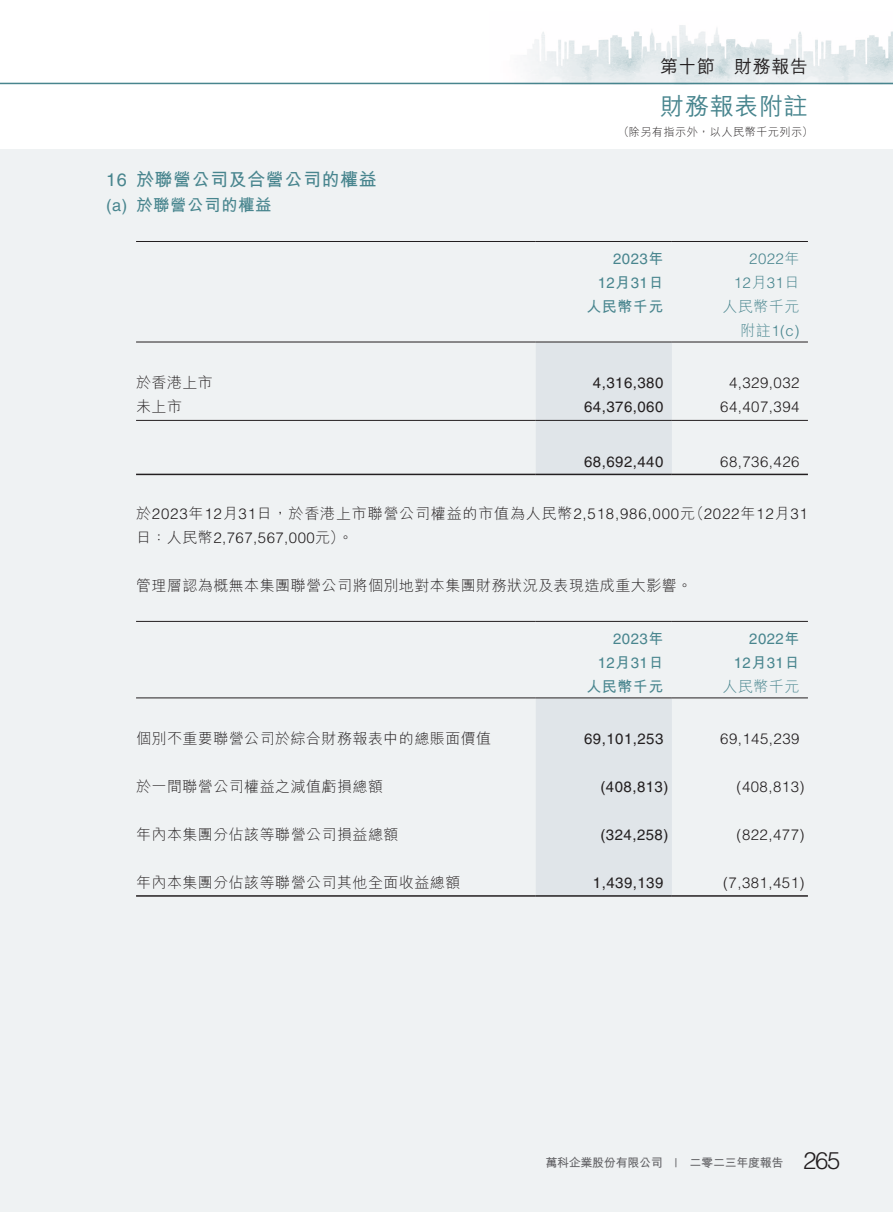
<style>
.page{position:relative;width:893px;height:1212px;background:#fff}
.page>*{position:absolute;margin:0;border:0;box-sizing:border-box;transform-origin:0 0}
.t1{font:500 24px "M Hei HK";letter-spacing:.03em;color:#48858e}
.t2{font:300 24px "Helvetica LT Std";color:#231f20}
.t3{font:700 18px "M Hei HK";letter-spacing:.03em;color:#48858e}
.t4{font:500 18px "M Hei HK";letter-spacing:.03em;color:#231f20}
.t5{font:700 16.5px "M Hei HK";letter-spacing:.03em;color:#48858e}
.t6{font:300 15px "M Hei HK";letter-spacing:.03em;color:#231f20}
.t7{font:300 15px/24px "Helvetica LT Std";letter-spacing:.055em;color:#231f20}
.t8{font:300 15px "Helvetica LT Std";letter-spacing:.03em;color:#231f20}
.t9{font:15px "Helvetica LT Std";letter-spacing:.03em;color:#231f20}
.t10{font:15px/24px "Helvetica LT Std";letter-spacing:.03em;color:#48858e;text-align:right}
.t11{font:300 15px/24px "Helvetica LT Std";letter-spacing:.03em;color:#48858e;text-align:right}
.t12{font:700 15px "M Hei HK";letter-spacing:.03em;color:#48858e}
.t13{font:300 15px "M Hei HK";letter-spacing:.03em;color:#48858e}
.t14{font:700 12px "M Hei HK";letter-spacing:-.025em;color:#636366}
.t15{font:300 11.25px "M Hei HK";letter-spacing:.03em;color:#231f20}
.s1{font-family:"Helvetica LT Std";font-weight:400}
.s2{font-family:"M Hei HK";font-weight:700}
.s3{font-family:"M Hei HK"}
</style>
<div class="page">
<div style="left:0;top:149px;width:893px;height:1063px;background:#eff2f3"></div>
<img style="left:489px;top:25px;width:404px;height:58px">
<hr style="left:0;top:83px;width:893px;height:1px;background:#48858e">
<div style="left:536px;top:343px;width:136px;height:131px;background:#e0e5e9"></div>
<hr style="left:136px;top:241px;width:400px;height:1px;background:#231f20">
<hr style="left:536px;top:241px;width:136px;height:1px;background:#231f20">
<hr style="left:672px;top:241px;width:136px;height:1px;background:#231f20">
<hr style="left:136px;top:342px;width:400px;height:1px;background:#231f20">
<hr style="left:536px;top:342px;width:136px;height:1px;background:#231f20">
<hr style="left:672px;top:342px;width:136px;height:1px;background:#231f20">
<hr style="left:136px;top:420px;width:400px;height:1px;background:#231f20">
<hr style="left:536px;top:420px;width:136px;height:1px;background:#231f20">
<hr style="left:672px;top:420px;width:136px;height:1px;background:#231f20">
<hr style="left:136px;top:474px;width:400px;height:1px;background:#231f20">
<hr style="left:536px;top:474px;width:136px;height:1px;background:#231f20">
<hr style="left:672px;top:474px;width:136px;height:1px;background:#231f20">
<div style="left:536px;top:698px;width:136px;height:197px;background:#e0e5e9"></div>
<hr style="left:136px;top:621px;width:400px;height:1px;background:#231f20">
<hr style="left:536px;top:621px;width:136px;height:1px;background:#231f20">
<hr style="left:672px;top:621px;width:136px;height:1px;background:#231f20">
<hr style="left:136px;top:697px;width:400px;height:1px;background:#231f20">
<hr style="left:536px;top:697px;width:136px;height:1px;background:#231f20">
<hr style="left:672px;top:697px;width:136px;height:1px;background:#231f20">
<hr style="left:136px;top:895px;width:400px;height:2px;background:#231f20">
<hr style="left:536px;top:895px;width:136px;height:2px;background:#231f20">
<hr style="left:672px;top:895px;width:136px;height:2px;background:#231f20">
<p class="t3" style="left:106px;top:166px;width:272px"><span class="s1">16</span> 於聯營公司及合營公司的權益</p>
<p class="t5" style="left:106px;top:193px;width:167px"><span class="s1">(a)</span> 於聯營公司的權益</p>
<p class="t4" style="left:660px;top:53px;width:149px">第十節　財務報告</p>
<h1 class="t1" style="left:660px;top:88px;width:149px">財務報表附註</h1>
<p class="t15" style="left:618px;top:124px;width:196px">（除另有指示外，以人民幣千元列示）</p>
<p class="t10" style="left:598px;top:247px;width:67px">2023<span class="s2">年<br></span>12<span class="s2">月</span>31<span class="s2">日</span></p>
<p class="t11" style="left:734px;top:246px;width:67px">2022<span class="s3">年<br></span>12<span class="s3">月</span>31<span class="s3">日</span></p>
<p class="t12" style="left:586px;top:296px;width:78px">人民幣千元</p>
<p class="t13" style="left:723px;top:296px;width:78px">人民幣千元</p>
<p class="t11" style="left:740px;top:318px;width:60px"><span class="s3">附註</span>1(c)</p>
<p class="t6" style="left:136px;top:372px;width:78px">於香港上市</p>
<p class="t9" style="left:593px;top:374px;width:72px">4,316,380</p>
<p class="t8" style="left:729px;top:374px;width:72px">4,329,032</p>
<p class="t6" style="left:136px;top:396px;width:47px">未上市</p>
<p class="t9" style="left:584px;top:398px;width:81px">64,376,060</p>
<p class="t8" style="left:720px;top:398px;width:81px">64,407,394</p>
<p class="t9" style="left:584px;top:453px;width:81px">68,692,440</p>
<p class="t8" style="left:720px;top:452px;width:81px">68,736,426</p>
<p class="t7" style="left:136px;top:502px;width:673px"><span class="s3">於</span>2023<span class="s3">年</span>12<span class="s3">月</span>31<span class="s3">日，於香港上市聯營公司權益的市值為人民幣</span>2,518,986,000<span class="s3">元（</span>2022<span class="s3">年</span>12<span class="s3">月</span>31<span class="s3">日：人民幣</span>2,767,567,000<span class="s3">元）。</span></p>
<p class="t6" style="left:136px;top:575px;width:558px">管理層認為概無本集團聯營公司將個別地對本集團財務狀況及表現造成重大影響。</p>
<p class="t10" style="left:598px;top:626px;width:67px">2023<span class="s2">年<br></span>12<span class="s2">月</span>31<span class="s2">日</span></p>
<p class="t10" style="left:734px;top:626px;width:67px">2022<span class="s2">年<br></span>12<span class="s2">月</span>31<span class="s2">日</span></p>
<p class="t12" style="left:586px;top:675px;width:78px">人民幣千元</p>
<p class="t13" style="left:723px;top:676px;width:78px">人民幣千元</p>
<p class="t6" style="left:136px;top:728px;width:357px">個別不重要聯營公司於綜合財務報表中的總賬面價值</p>
<p class="t9" style="left:584px;top:730px;width:81px">69,101,253</p>
<p class="t8" style="left:720px;top:730px;width:81px">69,145,239</p>
<p class="t6" style="left:136px;top:776px;width:248px">於一間聯營公司權益之減值虧損總額</p>
<p class="t9" style="left:600px;top:778px;width:69px">(408,813)</p>
<p class="t8" style="left:737px;top:778px;width:69px">(408,813)</p>
<p class="t6" style="left:136px;top:824px;width:264px">年內本集團分佔該等聯營公司損益總額</p>
<p class="t9" style="left:600px;top:826px;width:69px">(324,258)</p>
<p class="t8" style="left:737px;top:826px;width:69px">(822,477)</p>
<p class="t6" style="left:136px;top:872px;width:326px">年內本集團分佔該等聯營公司其他全面收益總額</p>
<p class="t9" style="left:593px;top:874px;width:72px">1,439,139</p>
<p class="t8" style="left:723px;top:874px;width:83px">(7,381,451)</p>
<p class="t14" style="left:545px;top:1153px;width:240px">萬科企業股份有限公司 <span class="s1">|</span> 二零二三年度報告</p>
<h1 class="t2" style="left:803px;top:1146px;width:39px">265</h1>
</div>
